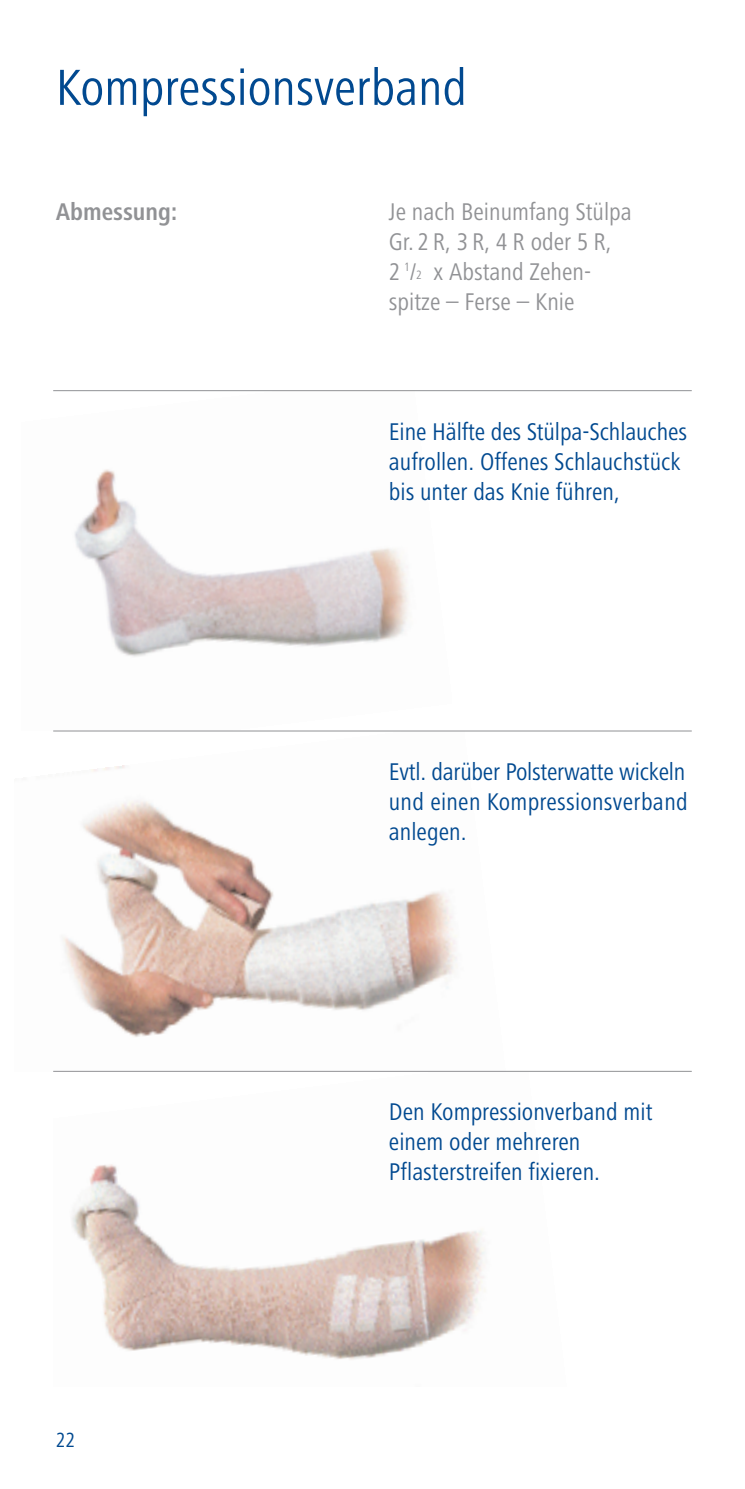
<style>
.page{position:relative;width:745px;height:1489px;background:#fff}
.page>*{position:absolute;margin:0;border:0;box-sizing:border-box;transform-origin:0 0}
.t1{font:52.5px "Hartmann";color:#014990}
.t2{font:25px/30px "Hartmann";color:#014990}
.t3{font:25px/30px "Hartmann";color:#919295}
.t4{font:700 25px "Hartmann";color:#919295}
.t5{font:21.25px "Hartmann";color:#014990}
.s1{font-size:12.5px}
</style>
<div class="page">
<img style="left:53px;top:1071px;width:513px;height:289px">
<img style="left:53px;top:391px;width:398px;height:266px">
<img style="left:53px;top:731px;width:453px;height:306px">
<hr style="left:53px;top:390px;width:638px;height:1px;background:#919295">
<hr style="left:53px;top:730px;width:638px;height:1px;background:#919295">
<hr style="left:53px;top:1070px;width:638px;height:1px;background:#919295">
<h1 class="t1" style="left:56px;top:67px;width:412px">Kompressionsverband</h1>
<p class="t4" style="left:56px;top:202px;width:123px">Abmessung:</p>
<p class="t3" style="left:388px;top:199px;width:244px">Je nach Beinumfang Stülpa<br>Gr. 2 R, 3 R, 4 R oder 5 R,<br>2 <sup>1</sup>/<span class="s1">2</span> x Abstand Zehen&shy;spitze – Ferse – Knie</p>
<p class="t2" style="left:388px;top:418px;width:299px">Eine Hälfte des Stülpa-Schlauches aufrollen. Offenes Schlauchstück bis unter das Knie führen,</p>
<p class="t2" style="left:388px;top:758px;width:300px;text-align:justify">Evtl. darüber Polsterwatte wickeln und einen Kompressionsverband anlegen.</p>
<p class="t5" style="left:56px;top:1431px;width:21px">22</p>
<p class="t2" style="left:388px;top:1099px;width:265px">Den Kompressionverband mit einem oder mehreren<br>Pflasterstreifen fixieren.</p>
</div>
